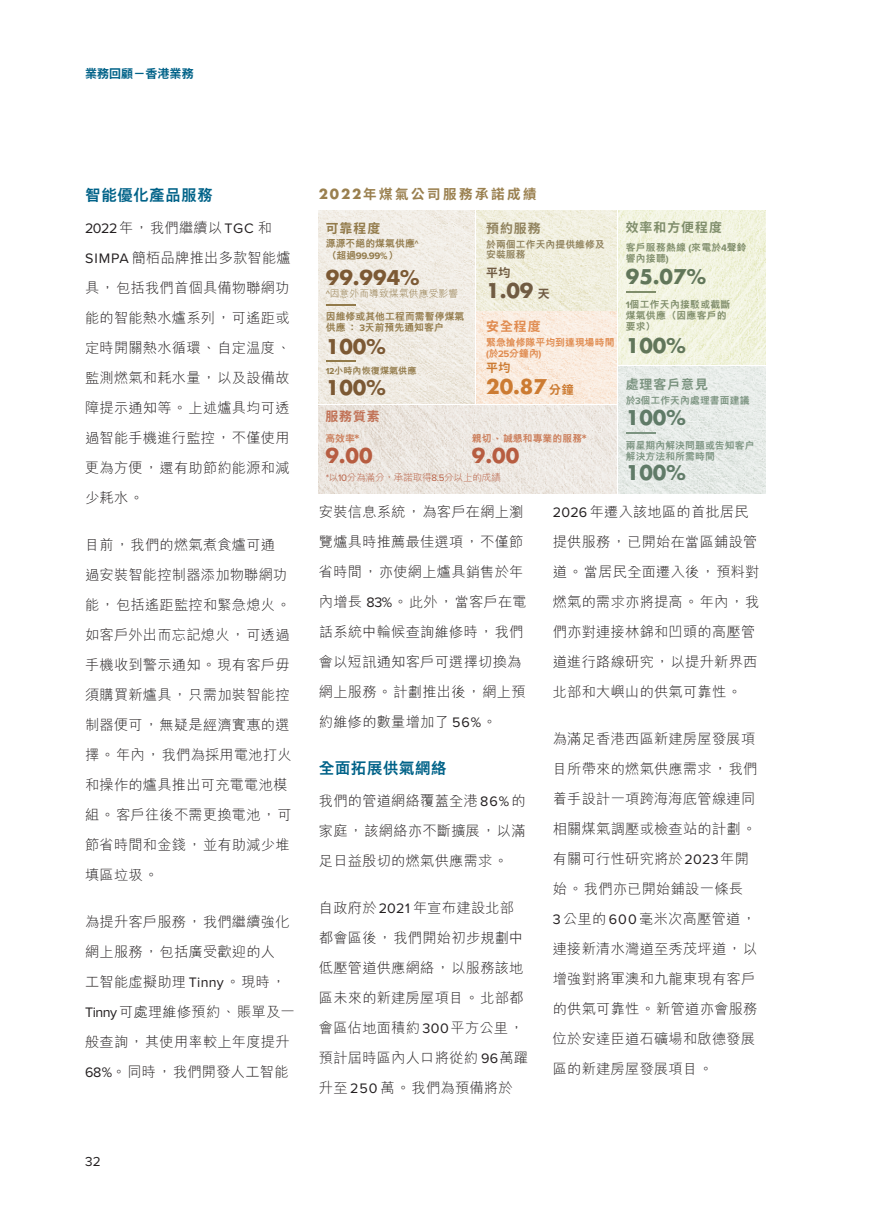
<style>
.page{position:relative;width:893px;height:1212px;background:#fff}
.page>*{position:absolute;margin:0;border:0;box-sizing:border-box;transform-origin:0 0}
.Heading_1{font:700 19.8px "Futura Std";color:#7c5934}
.Heading_1-2{font:700 19.8px "Futura Std";color:#61765a}
.Body_Text{font:700 19.8px "Futura Std";color:#b75d41}
.Body_Text-2{font:700 19.8px "Futura Std";color:#607b68}
.Body_Text-3{font:700 19.8px "Futura Std";color:#cc7b32}
.Heading_1-3{font:700 19.8px "Futura Std";color:#705b42}
.Heading_2{font:800 15.75px "M Hei HK";letter-spacing:.015em;color:#006288}
.Body_Text-4{font:300 14.25px/30px "M Hei HK";letter-spacing:.015em;color:#231f20}
.Body_Text-5{font:700 13.5px "Noto Sans TC";letter-spacing:.185em;color:#9a804f}
.t1{font:13.5px "Proxima Nova";color:#231f20}
.Heading_1-4{font:700 12.9px "Noto Sans TC";letter-spacing:.08em;color:#7f8d6b}
.Heading_1-5{font:700 12.9px "Noto Sans TC";letter-spacing:.08em;color:#7c9481}
.Heading_1-6{font:700 12.9px "Noto Sans TC";color:#927a4a}
.Heading_1-7{font:700 12.9px "Noto Sans TC";color:#90825d}
.Heading_1-8{font:700 12.9px "Noto Sans TC";color:#e08b4f}
.Heading_1-9{font:700 12.9px "Noto Sans TC";color:#c17155}
.t2{font:700 12px "Noto Sans TC";letter-spacing:.005em;color:#006288}
.Body_Text-6{font:700 11.85px "Noto Sans TC";color:#705b42}
.Body_Text-7{font:700 11.85px "Noto Sans TC";color:#cc7b32}
.Body_Text-8{font:800 9.75px/12.1px "M Hei HK";letter-spacing:.015em;color:#927a4a}
.Body_Text-9{font:800 9.75px/10.8px "M Hei HK";letter-spacing:.035em;color:#7f8d6b}
.Body_Text-10{font:800 9.75px/10.8px "M Hei HK";letter-spacing:.015em;color:#7c9481}
.Body_Text-11{font:300 9.75px "M Hei HK";letter-spacing:-.035em;color:#b75d41}
.Body_Text-12{font:800 9.75px/10.8px "M Hei HK";letter-spacing:.015em;color:#e08b4f}
.Body_Text-13{font:800 9.75px/10.8px "M Hei HK";letter-spacing:.015em;color:#90825d}
.Body_Text-14{font:800 9.75px "M Hei HK";letter-spacing:.015em;color:#cb7c58}
.Body_Text-15{font:300 9.75px "M Hei HK";letter-spacing:.015em;color:#927a4a}
.Body_Text-16{font:800 9px "M Hei HK";letter-spacing:.015em;color:#927a4a}
.s1{font-family:"Futura Std"}
.s2{font-family:"Proxima Nova";font-weight:400}
.s3{font-family:"Proxima Nova";font-weight:700}
.s4{font-family:"Noto Sans TC";font-size:11.85px}
.s5{font-family:"Proxima Nova";font-weight:700;font-size:14.25px}
</style>
<div class="page">
<img style="left:319px;top:211px;width:155px;height:192px">
<img style="left:476px;top:312px;width:141px;height:91px">
<img style="left:476px;top:211px;width:141px;height:99px">
<img style="left:618px;top:211px;width:147px;height:282px">
<img style="left:319px;top:406px;width:298px;height:87px">
<hr style="left:326px;top:305px;width:30px;height:1px;background:#927a4a">
<hr style="left:326px;top:360px;width:30px;height:1px;background:#927a4a">
<svg style="left:626px;top:432px;width:29px;height:1px"></svg>
<svg style="left:626px;top:292px;width:29px;height:1px"></svg>
<p class="t2" style="left:85px;top:67px;width:110px">業務回顧－香港業務</p>
<p class="Heading_2" style="left:85px;top:184px;width:129px">智能優化產品服務</p>
<p class="Body_Text-5" style="left:319px;top:186px;width:219px"><span class="s1">2022</span>年煤氣公司服務承諾成績</p>
<p class="Body_Text-4" style="left:85px;top:213px;width:207px"><span class="s2">2022</span>年，我們繼續以<span class="s2">TGC</span> 和<br><span class="s2">SIMPA</span> 簡栢品牌推出多款智能爐具，包括我們首個具備物聯網功能的智能熱水爐系列，可遙距或定時開關熱水循環、自定温度、監測燃氣和耗水量，以及設備故障提示通知等。上述爐具均可透過智能手機進行監控，不僅使用更為方便，還有助節約能源和減少耗水。</p>
<p class="Body_Text-4" style="left:85px;top:530px;width:208px">目前，我們的燃氣煮食爐可通過安裝智能控制器添加物聯網功能，包括遙距監控和緊急熄火。如客戶外出而忘記熄火，可透過手機收到警示通知。現有客戶毋須購買新爐具，只需加裝智能控制器便可，無疑是經濟實惠的選擇。年內，我們為採用電池打火和操作的爐具推出可充電電池模組。客戶往後不需更換電池，可節省時間和金錢，並有助減少堆填區垃圾。</p>
<p class="Body_Text-4" style="left:85px;top:907px;width:211px">為提升客戶服務，我們繼續強化網上服務，包括廣受歡迎的人<br>工智能虛擬助理 <span class="s2">Tinny</span>。現時，<br><span class="s2">Tinny</span>可處理維修預約、賬單及一般查詢，其使用率較上年度提升<br><span class="s2">68%</span>。同時，我們開發人工智能</p>
<p class="Heading_1-4" style="left:626px;top:220px;width:98px">效率和方便程度</p>
<p class="Heading_1-6" style="left:326px;top:220px;width:56px">可靠程度</p>
<p class="Body_Text-8" style="left:326px;top:236px;width:94px">源源不絕的煤氣供應<span class="s3">^</span>（超過<span class="s3">99.99%</span>）</p>
<p class="Heading_1" style="left:326px;top:264px;width:95px">99.994%</p>
<p class="Body_Text-15" style="left:326px;top:289px;width:134px"><span class="s2">^</span>因意外而導致煤氣供應受影響</p>
<p class="Body_Text-8" style="left:326px;top:311px;width:140px;line-height:10.2px">因維修或其他工程而需暫停煤氣供應： <span class="s3">3</span>天前預先通知客户</p>
<p class="Heading_1" style="left:326px;top:333px;width:61px">100%</p>
<p class="Body_Text-16" style="left:326px;top:365px;width:92px"><span class="s3">12</span>小時內恢復煤氣供應</p>
<p class="Heading_1" style="left:326px;top:374px;width:61px">100%</p>
<p class="Heading_1-7" style="left:486px;top:220px;width:56px">預約服務</p>
<p class="Body_Text-13" style="left:486px;top:238px;width:120px">於兩個工作天內提供維修及安裝服務</p>
<p class="Body_Text-6" style="left:486px;top:266px;width:26px">平均</p>
<p class="Heading_1-3" style="left:486px;top:277px;width:65px">1.09 <span class="s4">天</span></p>
<p class="Body_Text-9" style="left:626px;top:241px;width:122px">客戶服務熱線 <span class="s3">(</span>來電於<span class="s3">4</span>聲鈴</p>
<p class="Body_Text-9" style="left:626px;top:252px;width:44px">響內接聽<span class="s3">)</span></p>
<p class="Heading_1-2" style="left:626px;top:263px;width:82px">95.07%</p>
<p class="Body_Text-9" style="left:626px;top:299px;width:106px"><span class="s3">1</span>個工作天內接駁或截斷</p>
<p class="Body_Text-9" style="left:626px;top:310px;width:102px">煤氣供應（因應客戶的要求）</p>
<p class="Heading_1-2" style="left:626px;top:332px;width:61px">100%</p>
<p class="Heading_1-5" style="left:626px;top:377px;width:84px">處理客戶意見</p>
<p class="Body_Text-10" style="left:626px;top:395px;width:125px">於<span class="s3">3</span>個工作天內處理書面建議</p>
<p class="Body_Text-2" style="left:626px;top:404px;width:61px">100%</p>
<p class="Body_Text-10" style="left:626px;top:439px;width:130px">兩星期內解決問題或告知客户解決方法和所需時間</p>
<p class="Body_Text-2" style="left:626px;top:460px;width:61px">100%</p>
<p class="Heading_1-8" style="left:486px;top:319px;width:56px">安全程度</p>
<p class="Body_Text-12" style="left:486px;top:336px;width:130px">緊急搶修隊平均到達現場時間<span class="s3">(</span>於<span class="s3">25</span>分鐘內<span class="s3">)</span></p>
<p class="Body_Text-7" style="left:486px;top:361px;width:26px">平均</p>
<p class="Body_Text-3" style="left:486px;top:374px;width:89px">20.87 <span class="s4">分鐘</span></p>
<p class="Heading_1-9" style="left:325px;top:409px;width:56px">服務質素</p>
<p class="Body_Text-14" style="left:325px;top:431px;width:36px">高效率<span class="s5">*</span></p>
<p class="Body_Text" style="left:325px;top:442px;width:49px">9.00</p>
<p class="Body_Text-14" style="left:472px;top:431px;width:116px">親切、誠懇和專業的服務<span class="s5">*</span></p>
<p class="Body_Text" style="left:472px;top:442px;width:49px">9.00</p>
<p class="Body_Text-11" style="left:326px;top:473px;width:177px"><span class="s2">*</span>以<span class="s2">10</span>分為滿分，承諾取得<span class="s2">8.5</span>分以上的成績</p>
<p class="Body_Text-4" style="left:319px;top:496px;width:209px">安裝信息系統，為客戶在網上瀏覽爐具時推薦最佳選項，不僅節省時間，亦使網上爐具銷售於年內增長 <span class="s2">83%</span>。此外，當客戶在電話系統中輪候查詢維修時，我們會以短訊通知客戶可選擇切換為網上服務。計劃推出後，網上預約維修的數量增加了 <span class="s2">56%</span>。</p>
<p class="Heading_2" style="left:319px;top:757px;width:129px">全面拓展供氣網絡</p>
<p class="Body_Text-4" style="left:319px;top:785px;width:208px;text-align:justify">我們的管道網絡覆蓋全港<span class="s2">86%</span>的家庭，該網絡亦不斷擴展，以滿足日益殷切的燃氣供應需求。</p>
<p class="Body_Text-4" style="left:319px;top:892px;width:211px">自政府於<span class="s2">2021</span> 年宣布建設北部都會區後，我們開始初步規劃中低壓管道供應網絡，以服務該地區未來的新建房屋項目。北部都會區佔地面積約<span class="s2">300</span>平方公里，預計屆時區內人口將從約 <span class="s2">96</span>萬躍升至<span class="s2">250</span> 萬。我們為預備將於</p>
<p class="Body_Text-4" style="left:553px;top:496px;width:208px"><span class="s2">2026</span>年遷入該地區的首批居民提供服務，已開始在當區鋪設管道。當居民全面遷入後，預料對燃氣的需求亦將提高。年內，我們亦對連接林錦和凹頭的高壓管道進行路線研究，以提升新界西北部和大嶼山的供氣可靠性。</p>
<p class="Body_Text-4" style="left:553px;top:723px;width:206px">為滿足香港西區新建房屋發展項目所帶來的燃氣供應需求，我們着手設計一項跨海海底管線連同相關煤氣調壓或檢查站的計劃。有關可行性研究將於<span class="s2">2023</span>年開始。我們亦已開始鋪設一條長<br><span class="s2">3</span>公里的<span class="s2">600</span>毫米次高壓管道，連接新清水灣道至秀茂坪道，以增強對將軍澳和九龍東現有客戶的供氣可靠性。新管道亦會服務位於安達臣道石礦場和啟德發展區的新建房屋發展項目。</p>
<p class="t1" style="left:85px;top:1151px;width:17px">32</p>
</div>
